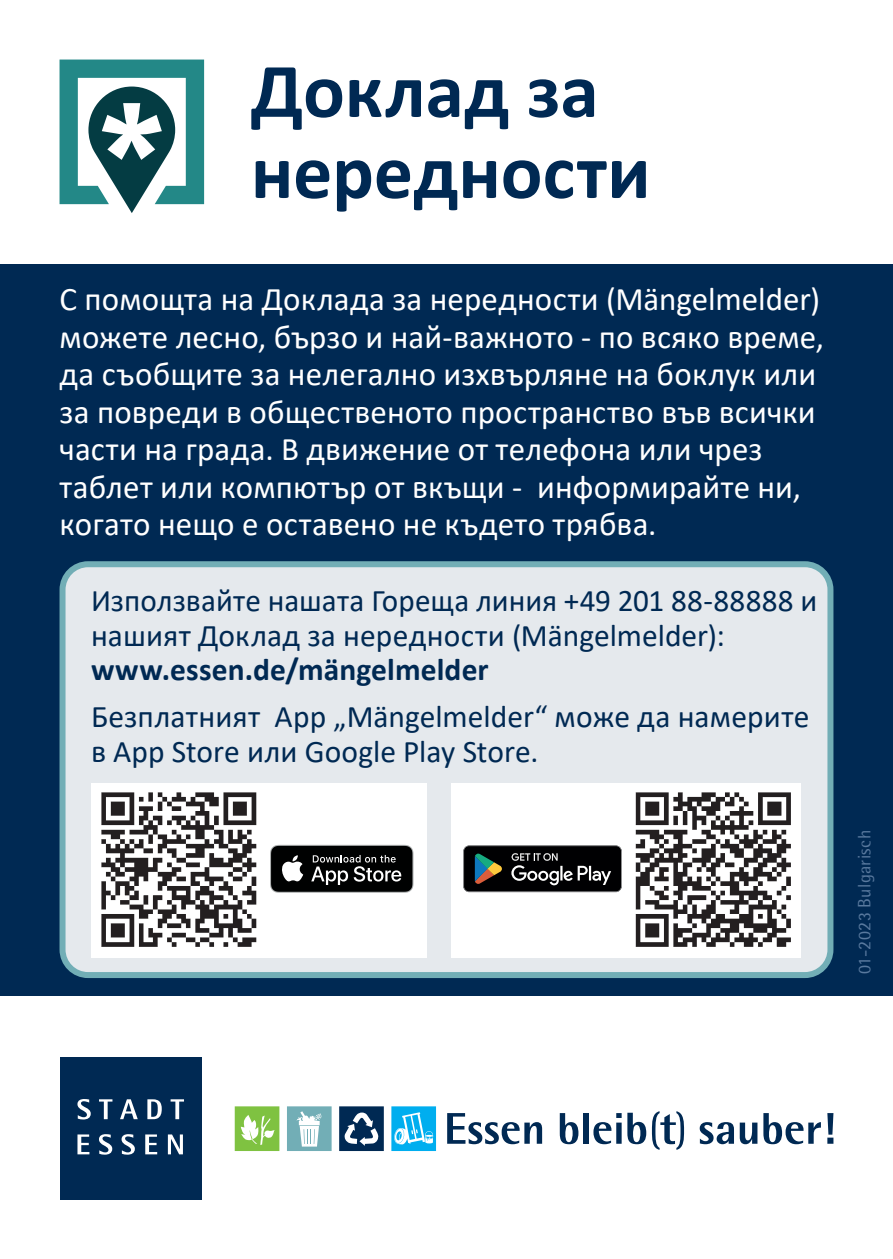
<style>
.page{position:relative;width:893px;height:1259px;background:#fff}
.page>*{position:absolute;margin:0;border:0;box-sizing:border-box;transform-origin:0 0}
.Titel_1{font:700 78px/81px "Calibri";color:#002953}
.Text{font:33px/37.5px "Calibri";letter-spacing:.005em;color:#fff}
.Text_Box_rechts{font:31.5px/34.5px "Calibri";letter-spacing:.005em;color:#002953}
.Text_Box_rechts-2{font:700 31.5px "Calibri";letter-spacing:.005em;color:#002953}
.Text_Box_rechts-3{font:18px "Rotis Semi Sans";letter-spacing:.02em;color:#59799e}
</style>
<div class="page">
<div style="left:0;top:264px;width:893px;height:732px;background:#002953"></div>
<svg style="left:235px;top:1106px;width:44px;height:45px"></svg>
<svg style="left:339px;top:1106px;width:45px;height:45px"></svg>
<svg style="left:391px;top:1106px;width:45px;height:45px;background:#36bff2"></svg>
<svg style="left:287px;top:1106px;width:45px;height:45px"></svg>
<svg style="left:447px;top:1113px;width:95px;height:31px"></svg>
<svg style="left:560px;top:1113px;width:18px;height:31px"></svg>
<div style="left:583px;top:1113px;width:6px;height:30px;background:#002953"></div>
<svg style="left:593px;top:1112px;width:53px;height:32px"></svg>
<svg style="left:652px;top:1111px;width:32px;height:38px"></svg>
<svg style="left:700px;top:1122px;width:34px;height:22px"></svg>
<svg style="left:740px;top:1122px;width:17px;height:22px"></svg>
<svg style="left:763px;top:1113px;width:58px;height:31px"></svg>
<svg style="left:827px;top:1113px;width:6px;height:30px"></svg>
<div style="left:60px;top:1057px;width:142px;height:142px;background:#002953"></div>
<svg style="left:77px;top:1134px;width:12px;height:20px"></svg>
<svg style="left:99px;top:1134px;width:13px;height:20px"></svg>
<svg style="left:122px;top:1134px;width:13px;height:20px"></svg>
<svg style="left:145px;top:1134px;width:12px;height:20px"></svg>
<svg style="left:168px;top:1134px;width:15px;height:20px"></svg>
<svg style="left:77px;top:1099px;width:14px;height:20px"></svg>
<svg style="left:99px;top:1099px;width:13px;height:20px"></svg>
<svg style="left:120px;top:1099px;width:18px;height:20px"></svg>
<svg style="left:147px;top:1099px;width:15px;height:20px"></svg>
<svg style="left:171px;top:1099px;width:13px;height:20px"></svg>
<div style="left:63px;top:564px;width:767px;height:411px;background:#e5e9ed;border-radius:26px"></div>
<div style="left:60px;top:561px;width:773px;height:417px;border:6px solid #72aeb6;border-radius:26px"></div>
<div style="left:452px;top:783px;width:348px;height:174px;background:#fff"></div>
<img style="left:635px;top:792px;width:156px;height:155px">
<svg style="left:463px;top:845px;width:159px;height:47px;background:#272929"></svg>
<div style="left:91px;top:783px;width:335px;height:174px;background:#fff"></div>
<img style="left:101px;top:792px;width:156px;height:155px">
<svg style="left:270px;top:845px;width:143px;height:48px;background:#323333"></svg>
<svg style="left:60px;top:60px;width:144px;height:153px"></svg>
<p class="Titel_1" style="left:251px;top:49px;width:401px">Доклад за нередности</p>
<p class="Text" style="left:60px;top:280px;width:766px">С помощта на Доклада за нередности (Mängelmelder) можете лесно, бързо и най-важното - по всяко време, да съобщите за нелегално изхвърляне на боклук или за повреди в общественото пространство във всички части на града. В движение от телефона или чрез таблет или компютър от вкъщи - информирайте ни, когато нещо е оставено не където трябва.</p>
<p class="Text_Box_rechts" style="left:91px;top:582px;width:728px">Използвайте нашата Гореща линия +49 201 88-88888 и нашият Доклад за нередности (Mängelmelder):</p>
<p class="Text_Box_rechts-2" style="left:91px;top:647px;width:399px">www.essen.de/mängelmelder</p>
<p class="Text_Box_rechts" style="left:91px;top:699px;width:720px">Безплатният App „Mängelmelder“ може да намерите в App Store или Google Play Store.</p>
<p class="Text_Box_rechts-3" style="left:854px;top:974px;width:146px;rotate:-90deg">01-2023 Bulgarisch</p>
</div>
